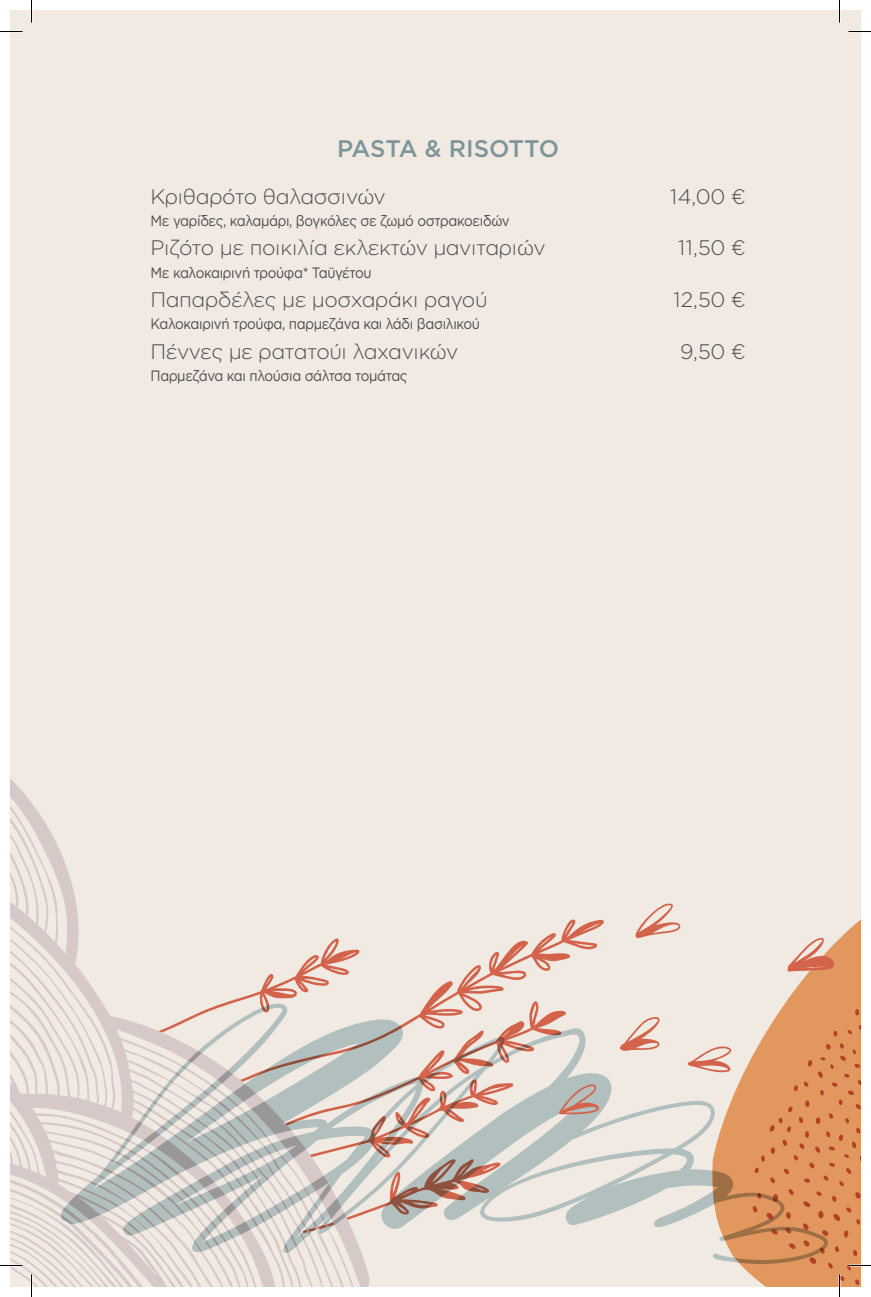
<style>
.page{position:relative;width:871px;height:1297px;background:#fff}
.page>*{position:absolute;margin:0;border:0;box-sizing:border-box;transform-origin:0 0}
.t1{font:500 24px "Gotham Greek";letter-spacing:-.015em;color:#7e959c}
.t2{font:300 21px "Gotham Greek";letter-spacing:-.025em;color:#4b4c4d}
.t3{font:15px "Gotham Greek";letter-spacing:-.025em;color:#4b4c4d;scale:.9 1}
</style>
<div class="page">
<div style="left:10px;top:10px;width:851px;height:1276px;background:#f1eae2"></div>
<svg style="left:10px;top:778px;width:360px;height:508px"></svg>
<svg style="left:287px;top:1074px;width:331px;height:188px"></svg>
<svg style="left:61px;top:928px;width:539px;height:324px"></svg>
<hr style="left:0;top:1264px;width:22px;height:2px;background:#fff">
<hr style="left:838px;top:0;width:2px;height:22px;background:#fff">
<svg style="left:0;top:31px;width:22px;height:1px"></svg>
<svg style="left:848px;top:31px;width:23px;height:1px"></svg>
<svg style="left:10px;top:1264px;width:12px;height:1px"></svg>
<svg style="left:31px;top:0;width:1px;height:22px"></svg>
<svg style="left:31px;top:1274px;width:1px;height:22px"></svg>
<svg style="left:839px;top:0;width:1px;height:22px"></svg>
<svg style="left:618px;top:903px;width:253px;height:393px"></svg>
<h1 class="t1" style="left:337px;top:135px;width:223px">PASTA &amp; RISOTTO</h1>
<h2 class="t2" style="left:151px;top:185px;width:237px">Κριθαρότο θαλασσινών</h2>
<h2 class="t2" style="left:670px;top:185px;width:77px">14,00 €</h2>
<p class="t3" style="left:151px;top:212px;width:400px">Με γαρίδες, καλαμάρι, βογκόλες σε ζωμό οστρακοειδών</p>
<h2 class="t2" style="left:151px;top:236px;width:397px">Ριζότο με ποικιλία εκλεκτών μανιταριών</h2>
<h2 class="t2" style="left:678px;top:236px;width:69px">11,50 €</h2>
<p class="t3" style="left:151px;top:264px;width:247px">Με καλοκαιρινή τρούφα* Ταϋγέτου</p>
<h2 class="t2" style="left:151px;top:288px;width:339px">Παπαρδέλες με μοσχαράκι ραγού</h2>
<h2 class="t2" style="left:673px;top:288px;width:74px">12,50 €</h2>
<p class="t3" style="left:151px;top:316px;width:368px">Καλοκαιρινή τρούφα, παρμεζάνα και λάδι βασιλικού</p>
<h2 class="t2" style="left:151px;top:340px;width:309px">Πέννες με ρατατούι λαχανικών</h2>
<h2 class="t2" style="left:680px;top:340px;width:67px">9,50 €</h2>
<p class="t3" style="left:151px;top:367px;width:287px">Παρμεζάνα και πλούσια σάλτσα τομάτας</p>
</div>
